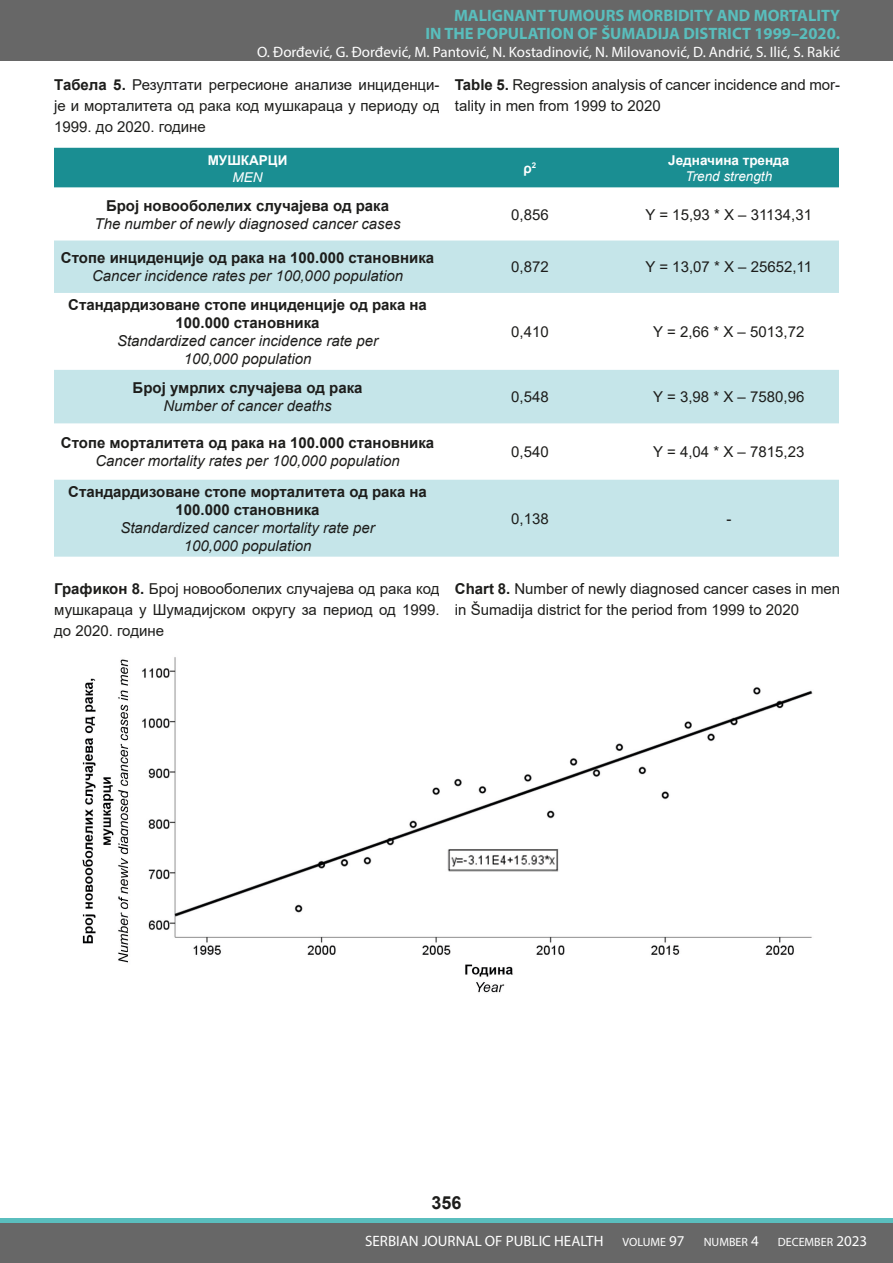
<style>
.page{position:relative;width:893px;height:1263px;background:#fff}
.page>*{position:absolute;margin:0;border:0;box-sizing:border-box;transform-origin:0 0}
.t1{font:700 18px "Arial";color:#1d1d1b}
.t2{font:700 16.5px "Myriad Pro";color:#59bebd}
.t3{font:15px/21px "Arial";color:#1d1d1b;text-align:justify}
.t4{font:700 15px/18px "Arial";color:#1d1d1b;text-align:center}
.t5{font:italic 15px "Arial";color:#1d1d1b}
.t6{font:15px "Myriad Pro";color:#fff}
.t7{font:700 13.5px "Arial";color:#fff}
.t8{font:italic 13.5px "Arial";color:#fff}
.t9{font:12px "Myriad Pro";color:#fff}
.s1{font-weight:700}
.s2{font-size:15px}
</style>
<div class="page">
<div style="left:0;top:1219px;width:893px;height:44px;background:#676767"></div>
<hr style="left:0;top:1219px;width:893px;height:4px;background:#5abebe">
<div style="left:0;top:0;width:893px;height:61px;background:#676767"></div>
<img style="left:82px;top:657px;width:731px;height:336px">
<div style="left:54px;top:148px;width:785px;height:40px;background:#1a8e92"></div>
<svg style="left:54px;top:241px;width:785px;height:316px;fill:#c5e5e9"></svg>
<p class="t2" style="left:454px;top:5px;width:388px">MALIGNANT TUMOURS MORBIDITY AND MORTALITY</p>
<p class="t2" style="left:426px;top:23px;width:416px">IN THE POPULATION OF ŠUMADIJA DISTRICT 1999–2020.</p>
<p class="t6" style="left:257px;top:43px;width:585px">O. Đorđević, G. Đorđević, M. Pantović, N. Kostadinović, N. Milovanović, D. Andrić, S. Ilić, S. Rakić</p>
<p class="t3" style="left:54px;top:74px;width:387px"><span class="s1">Табела 5.</span> Резултати регресионе анализе инциденци&shy;је и морталитета од рака код мушкараца у периоду од 1999. до 2020. године</p>
<p class="t7" style="left:208px;top:150px;width:81px">МУШКАРЦИ</p>
<p class="t8" style="left:233px;top:168px;width:31px">MEN</p>
<p class="t4" style="left:106px;top:196px;width:285px">Број новооболелих случајева од рака</p>
<p class="t5" style="left:95px;top:214px;width:307px">The number of newly diagnosed cancer cases</p>
<p class="t4" style="left:61px;top:249px;width:375px">Стопе инциденције од рака на 100.000 становника</p>
<p class="t5" style="left:92px;top:266px;width:312px">Cancer incidence rates per 100,000 population</p>
<p class="t4" style="left:68px;top:296px;width:360px">Стандардизоване стопе инциденције од рака на<br>100.000 становника</p>
<p class="t5" style="left:117px;top:331px;width:262px">Standardized cancer incidence rate per</p>
<p class="t5" style="left:184px;top:349px;width:129px">100,000 population</p>
<p class="t4" style="left:133px;top:379px;width:231px">Број умрлих случајева од рака</p>
<p class="t5" style="left:163px;top:396px;width:170px">Number of cancer deaths</p>
<p class="t4" style="left:61px;top:434px;width:375px">Стопе морталитета од рака на 100.000 становника</p>
<p class="t5" style="left:95px;top:451px;width:306px">Cancer mortality rates per 100,000 population</p>
<p class="t4" style="left:68px;top:482px;width:360px">Стандардизоване стопе морталитета од рака на<br>100.000 становника</p>
<p class="t5" style="left:120px;top:518px;width:256px">Standardized cancer mortality rate per</p>
<p class="t5" style="left:184px;top:536px;width:129px">100,000 population</p>
<p class="t3" style="left:54px;top:578px;width:387px"><span class="s1">Графикон 8.</span> Број новооболелих случајева од рака код мушкараца у Шумадијском округу за период од 1999. до 2020. године</p>
<p class="t3" style="left:455px;top:74px;width:387px"><span class="s1">Table 5.</span> Regression analysis of cancer incidence and mor&shy;tality in men from 1999 to 2020</p>
<p class="t7" style="left:524px;top:158px;width:14px">ρ<sup>2</sup></p>
<p class="t7" style="left:668px;top:150px;width:123px">Једначина тренда</p>
<p class="t8" style="left:685px;top:167px;width:88px">Trend strength</p>
<p class="t3" style="left:511px;top:204px;width:39px">0,856</p>
<p class="t3" style="left:645px;top:204px;width:168px">Y = 15,93 * X – 31134,31</p>
<p class="t3" style="left:511px;top:256px;width:39px">0,872</p>
<p class="t3" style="left:645px;top:256px;width:168px">Y = 13,07 * X – 25652,11</p>
<p class="t3" style="left:511px;top:321px;width:39px">0,410</p>
<p class="t3" style="left:653px;top:321px;width:153px">Y = 2,66 * X – 5013,72</p>
<p class="t3" style="left:511px;top:386px;width:39px">0,548</p>
<p class="t3" style="left:653px;top:386px;width:153px">Y = 3,98 * X – 7580,96</p>
<p class="t3" style="left:511px;top:441px;width:39px">0,540</p>
<p class="t3" style="left:653px;top:441px;width:153px">Y = 4,04 * X – 7815,23</p>
<p class="t3" style="left:511px;top:508px;width:39px">0,138</p>
<p class="t3" style="left:726px;top:508px;width:6px">-</p>
<p class="t3" style="left:455px;top:578px;width:387px"><span class="s1">Chart 8.</span> Number of newly diagnosed cancer cases in men in Šumadija district for the period from 1999 to 2020</p>
<p class="t1" style="left:431px;top:1190px;width:32px">356</p>
<p class="t6" style="left:365px;top:1232px;width:240px">SERBIAN JOURNAL OF PUBLIC HEALTH</p>
<p class="t9" style="left:623px;top:1235px;width:64px">VOLUME <span class="s2">97</span></p>
<p class="t9" style="left:704px;top:1235px;width:57px">NUMBER <span class="s2">4</span></p>
<p class="t9" style="left:778px;top:1235px;width:91px">DECEMBER <span class="s2">2023</span></p>
</div>
